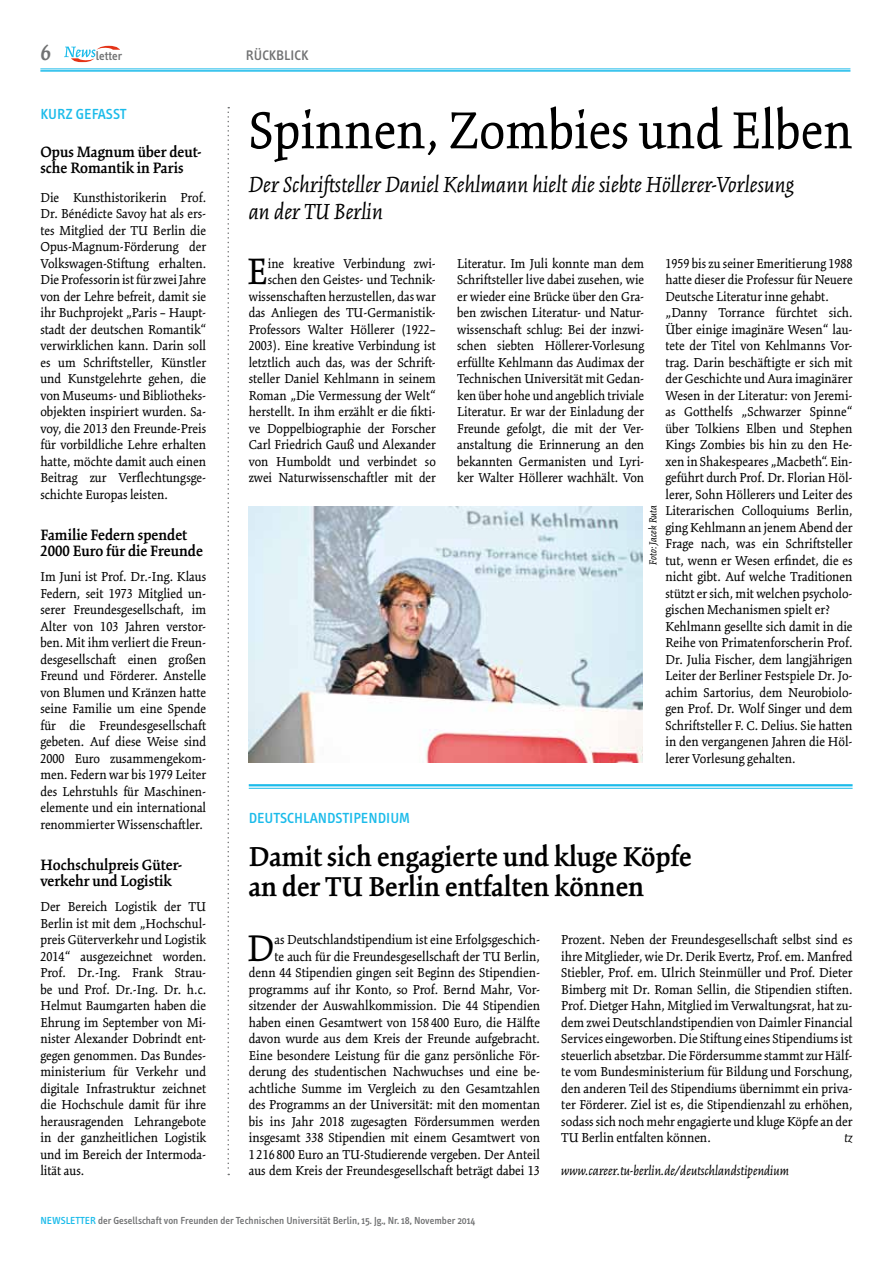
<style>
.page{position:relative;width:893px;height:1263px;background:#fff}
.page>*{position:absolute;margin:0;border:0;box-sizing:border-box;transform-origin:0 0}
.t1{font:57px "Kinesis Std";color:#000}
.t2{font:40.5px "Kinesis Std";color:#000}
.t3{font:600 30px/30px "Kinesis Std";color:#000}
.t4{font:italic 24px/27px "Kinesis Std";color:#000}
.t5{font:600 16.5px/16.5px "Kinesis Std";color:#000}
.t6{font:500 15px "Info Text";color:#1bbbea}
.t7{font:14.25px/16.5px "Kinesis Std";color:#000;text-align:justify}
.t8{font:italic 14.25px "Kinesis Std";color:#000}
.t9{font:500 14.25px "Info Text";color:#707172}
.t10{font:500 12.6px "Info Text";color:#707172}
.t11{font:italic 11.25px "Kinesis Std";color:#000}
.t12{font:500 10.5px "Info Text";color:#707172}
.s1{font-family:"Kinesis Std";font-weight:600;font-size:24px}
.s2{font-family:"Logos";font-weight:400;font-size:19.5px;color:#a7c6e4}
.s3{color:#1bbbea}
</style>
<div class="page">
<svg style="left:64px;top:46px;width:56px;height:16px"></svg>
<hr style="left:40px;top:69px;width:810px;height:1px;background:#1bbbea">
<hr style="left:40px;top:70px;width:810px;height:2px;background:#1bbbea">
<svg style="left:227px;top:107px;width:2px;height:1068px"></svg>
<hr style="left:249px;top:784px;width:604px;height:2px;background:#1bbbea">
<hr style="left:249px;top:788px;width:604px;height:1px;background:#1bbbea">
<img style="left:248px;top:506px;width:394px;height:257px">
<p class="t10" style="left:40px;top:49px;width:83px"><span class="s1">6</span><sup>T</sup> <span class="s2">T</span>letter</p>
<p class="t9" style="left:246px;top:47px;width:64px">rückblick</p>
<p class="t6" style="left:40px;top:106px;width:88px">Kurz gefasst</p>
<p class="t5" style="left:40px;top:143px;width:163px">Opus Magnum über deut&shy;sche Romantik in Paris</p>
<p class="t7" style="left:40px;top:189px;width:167px">Die Kunsthistorikerin Prof.<br>Dr. Bénédicte Savoy hat als ers&shy;tes Mitglied der TU Berlin die Opus-Magnum-Förderung der Volkswagen-Stiftung erhalten.<br>Die Professorin ist für zwei Jahre von der Lehre befreit, damit sie ihr Buchprojekt „Paris – Haupt&shy;stadt der deutschen Romantik“ verwirklichen kann. Darin soll es um Schriftsteller, Künstler und Kunstgelehrte gehen, die von Museums- und Bibliotheks&shy;objekten inspiriert wurden. Sa&shy;voy, die 2013 den Freunde-Preis für vorbildliche Lehre erhalten hatte, möchte damit auch einen Beitrag zur Verflechtungsge&shy;schichte Europas leisten.</p>
<p class="t5" style="left:40px;top:526px;width:164px">Familie Federn spendet<br>2000 Euro für die Freunde</p>
<p class="t7" style="left:40px;top:568px;width:167px">Im Juni ist Prof. Dr.-Ing. Klaus Federn, seit 1973 Mitglied un&shy;serer Freundesgesellschaft, im Alter von 103 Jahren verstor&shy;ben. Mit ihm verliert die Freun&shy;desgesellschaft einen großen Freund und Förderer. Anstelle von Blumen und Kränzen hatte seine Familie um eine Spende für die Freundesgesellschaft gebeten. Auf diese Weise sind 2000 Euro zusammengekom&shy;men. Federn war bis 1979 Leiter des Lehrstuhls für Maschinen&shy;elemente und ein international renommierter Wissenschaftler.</p>
<p class="t5" style="left:40px;top:856px;width:144px">Hochschulpreis Güter&shy;verkehr und Logistik</p>
<p class="t7" style="left:40px;top:898px;width:167px">Der Bereich Logistik der TU Berlin ist mit dem „Hochschul&shy;preis Güterverkehr und Logistik 2014“ ausgezeichnet worden.<br>Prof. Dr.-Ing. Frank Strau&shy;be und Prof. Dr.-Ing. Dr. h.c.<br>Helmut Baumgarten haben die Ehrung im September von Mi&shy;nister Alexander Dobrindt ent&shy;gegen genommen. Das Bundes&shy;ministerium für Verkehr und digitale Infrastruktur zeichnet die Hochschule damit für ihre herausragenden Lehrangebote in der ganzheitlichen Logistik und im Bereich der Intermoda&shy;lität aus.</p>
<h1 class="t1" style="left:249px;top:98px;width:605px">Spinnen, Zombies und Elben</h1>
<h3 class="t4" style="left:249px;top:171px;width:547px">Der Schriftsteller Daniel Kehlmann hielt die siebte Höllerer-Vorlesung an der TU Berlin</h3>
<p class="t7" style="left:249px;top:255px;width:189px;text-align:right">ine kreative Verbindung zwi&shy;schen den Geistes- und Technik&shy;wissenschaften herzustellen, das war das Anliegen des TU-Germanistik-Professors Walter Höllerer (1922– 2003). Eine kreative Verbindung ist letztlich auch das, was der Schrift&shy;steller Daniel Kehlmann in seinem Roman „Die Vermessung der Welt“ herstellt. In ihm erzählt er die fikti&shy;ve Doppelbiographie der Forscher Carl Friedrich Gauß und Alexander von Humboldt und verbindet so zwei Naturwissenschaftler mit der</p>
<p class="t7" style="left:457px;top:255px;width:189px">Literatur. Im Juli konnte man dem Schriftsteller live dabei zusehen, wie er wieder eine Brücke über den Gra&shy;ben zwischen Literatur- und Natur&shy;wissenschaft schlug: Bei der inzwi&shy;schen siebten Höllerer-Vorlesung erfüllte Kehlmann das Audimax der Technischen Universität mit Gedan&shy;ken über hohe und angeblich triviale Literatur. Er war der Einladung der Freunde gefolgt, die mit der Ver&shy;anstaltung die Erinnerung an den bekannten Germanisten und Lyri&shy;ker Walter Höllerer wachhält. Von</p>
<p class="t7" style="left:665px;top:255px;width:189px;text-align:left">1959 bis zu seiner Emeritierung 1988 hatte dieser die Professur für Neuere Deutsche Literatur inne gehabt. „Danny Torrance fürchtet sich.<br>Über einige imaginäre Wesen“ lau&shy;tete der Titel von Kehlmanns Vor&shy;trag. Darin beschäftigte er sich mit der Geschichte und Aura imaginärer Wesen in der Literatur: von Jeremi&shy;as Gotthelfs „Schwarzer Spinne“ über Tolkiens Elben und Stephen Kings Zombies bis hin zu den He&shy;xen in Shakespeares „Macbeth“. Ein&shy;geführt durch Prof. Dr. Florian Höl&shy;lerer, Sohn Höllerers und Leiter des Literarischen Colloquiums Berlin, ging Kehlmann an jenem Abend der Frage nach, was ein Schriftsteller tut, wenn er Wesen erfindet, die es nicht gibt. Auf welche Traditionen stützt er sich, mit welchen psycholo&shy;gischen Mechanismen spielt er?<br>Kehlmann gesellte sich damit in die Reihe von Primatenforscherin Prof.<br>Dr. Julia Fischer, dem langjährigen Leiter der Berliner Festspiele Dr. Jo&shy;achim Sartorius, dem Neurobiolo&shy;gen Prof. Dr. Wolf Singer und dem Schriftsteller F. C. Delius. Sie hatten in den vergangenen Jahren die Höl&shy;lerer Vorlesung gehalten.</p>
<h2 class="t2" style="left:247px;top:249px;width:22px">E</h2>
<p class="t11" style="left:646px;top:565px;width:61px;rotate:-90deg">Foto: Jacek Ruta</p>
<p class="t6" style="left:249px;top:810px;width:163px">Deutschlandstipendium</p>
<h3 class="t3" style="left:249px;top:841px;width:445px">Damit sich engagierte und kluge Köpfe an der TU Berlin entfalten können</h3>
<h2 class="t2" style="left:247px;top:925px;width:29px">D</h2>
<p class="t7" style="left:249px;top:931px;width:293px;text-align:right">as Deutschlandstipendium ist eine Erfolgsgeschich-<br>te auch für die Freundesgesellschaft der TU Berlin, denn 44 Stipendien gingen seit Beginn des Stipendien&shy;programms auf ihr Konto, so Prof. Bernd Mahr, Vor&shy;sitzender der Auswahlkommission. Die 44 Stipendien haben einen Gesamtwert von 158 400 Euro, die Hälfte davon wurde aus dem Kreis der Freunde aufgebracht.<br>Eine besondere Leistung für die ganz persönliche För&shy;derung des studentischen Nachwuchses und eine be&shy;achtliche Summe im Vergleich zu den Gesamtzahlen des Programms an der Universität: mit den momentan bis ins Jahr 2018 zugesagten Fördersummen werden insgesamt 338 Stipendien mit einem Gesamtwert von 1 216 800 Euro an TU-Studierende vergeben. Der Anteil aus dem Kreis der Freundesgesellschaft beträgt dabei 13</p>
<p class="t7" style="left:561px;top:931px;width:293px">Prozent. Neben der Freundesgesellschaft selbst sind es ihre Mitglieder, wie Dr. Derik Evertz, Prof. em. Manfred Stiebler, Prof. em. Ulrich Steinmüller und Prof. Dieter Bimberg mit Dr. Roman Sellin, die Stipendien stiften.<br>Prof. Dietger Hahn, Mitglied im Verwaltungsrat, hat zu&shy;dem zwei Deutschlandstipendien von Daimler Financial Services eingeworben. Die Stiftung eines Stipendiums ist steuerlich absetzbar. Die Fördersumme stammt zur Hälf&shy;te vom Bundesministerium für Bildung und Forschung, den anderen Teil des Stipendiums übernimmt ein priva&shy;ter Förderer. Ziel ist es, die Stipendienzahl zu erhöhen, sodass sich noch mehr engagierte und kluge Köpfe an der TU Berlin entfalten können.</p>
<p class="t8" style="left:845px;top:1130px;width:9px">tz</p>
<p class="t8" style="left:561px;top:1163px;width:229px">www.career.tu-berlin.de/deutschlandstipendium</p>
<p class="t12" style="left:40px;top:1214px;width:436px"><span class="s3">Newsletter</span> der Gesellschaft von Freunden der Technischen Universität Berlin, 15. Jg., Nr. 18, November 2014</p>
</div>
